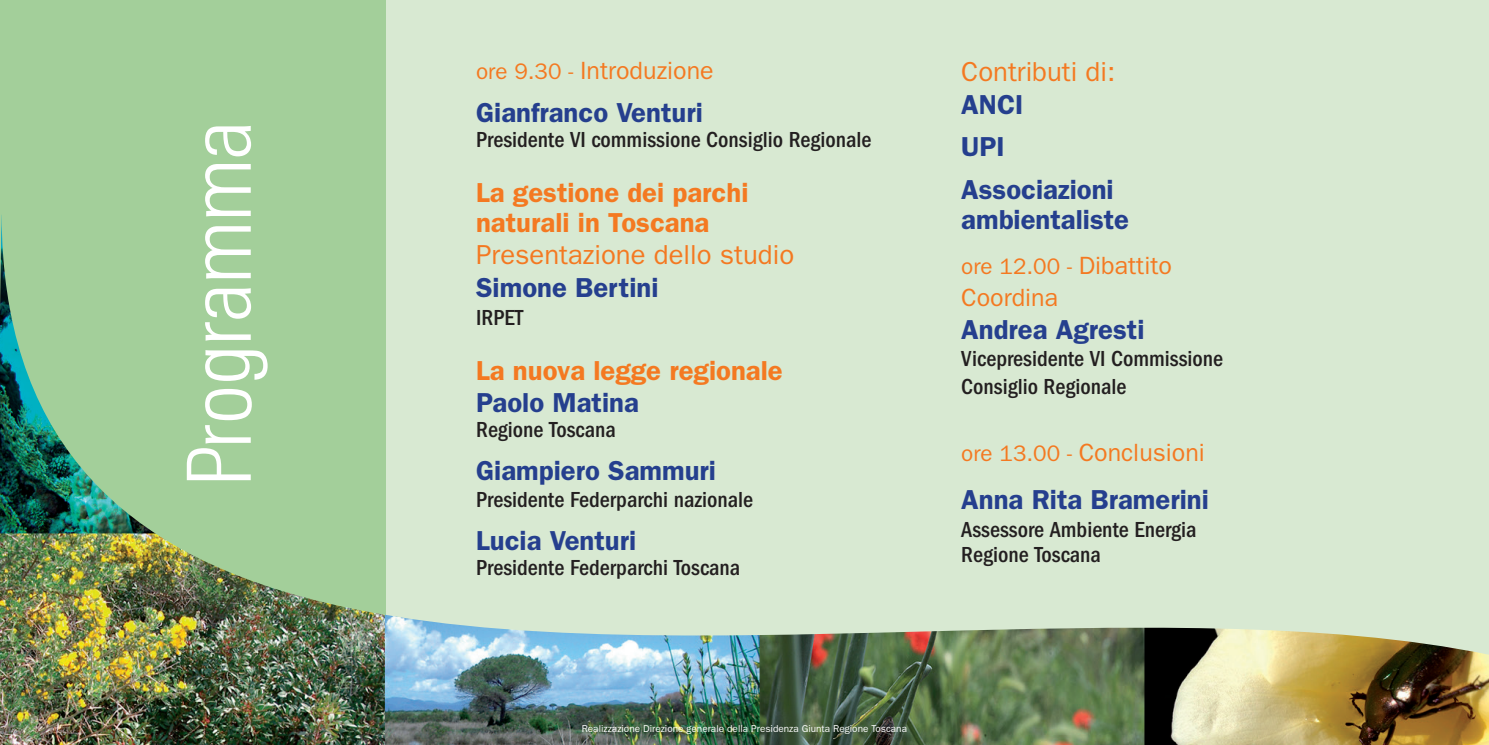
<style>
.page{position:relative;width:1489px;height:745px;background:#fff}
.page>*{position:absolute;margin:0;border:0;box-sizing:border-box;transform-origin:0 0}
.t1{font:300 condensed 88.75px "Zurich BT";color:#fff}
.t2{font:600 27.5px/42.5px "ITC Franklin Gothic Std";color:#253f8e}
.t3{font:600 27.5px/30px "ITC Franklin Gothic Std";color:#f47921}
.t4{font:27.5px "ITC Franklin Gothic Std";color:#f47921}
.t5{font:25px "ITC Franklin Gothic Std";color:#f47921}
.t6{font:500 condensed 22.5px/27.5px "ITC Franklin Gothic Std";color:#231f20}
.t7{font:22.5px "ITC Franklin Gothic Std";color:#f47921}
.t8{font:10px "ITC Franklin Gothic Std";color:#fff}
.s1{font-size:22.5px}
.s2{font-size:25px}
</style>
<div class="page">
<div style="left:385px;top:0;width:1103px;height:709px;background:#d8e9d2"></div>
<div style="left:0;top:0;width:385px;height:744px;background:#a3cf9a"></div>
<img style="left:0;top:214px;width:1488px;height:530px">
<h1 class="t1" style="left:165px;top:486px;width:366px;rotate:-90deg">Programma</h1>
<p class="t5" style="left:476px;top:56px;width:239px"><span class="s1">ore 9.30 -</span> Introduzione</p>
<p class="t2" style="left:476px;top:91px;width:228px">Gianfranco Venturi</p>
<p class="t6" style="left:476px;top:126px;width:397px">Presidente VI commissione Consiglio Regionale</p>
<p class="t3" style="left:476px;top:177px;width:274px">La gestione dei parchi naturali in Toscana</p>
<p class="t4" style="left:476px;top:239px;width:319px">Presentazione dello studio</p>
<p class="t2" style="left:476px;top:266px;width:184px">Simone Bertini</p>
<p class="t6" style="left:476px;top:303px;width:49px">IRPET</p>
<p class="t3" style="left:476px;top:355px;width:308px">La nuova legge regionale</p>
<p class="t2" style="left:476px;top:381px;width:164px">Paolo Matina</p>
<p class="t6" style="left:476px;top:416px;width:141px">Regione Toscana</p>
<p class="t2" style="left:476px;top:449px;width:241px">Giampiero Sammuri</p>
<p class="t6" style="left:476px;top:486px;width:278px">Presidente Federparchi nazionale</p>
<p class="t2" style="left:476px;top:519px;width:162px">Lucia Venturi</p>
<p class="t6" style="left:476px;top:553px;width:266px">Presidente Federparchi Toscana</p>
<p class="t4" style="left:961px;top:56px;width:156px">Contributi di:</p>
<p class="t2" style="left:961px;top:83px;width:154px">ANCI<br>UPI<br>Associazioni</p>
<p class="t2" style="left:961px;top:198px;width:169px">ambientaliste</p>
<p class="t7" style="left:961px;top:253px;width:212px">ore 12.00 - <span class="s2">Dibattito</span></p>
<p class="t5" style="left:961px;top:283px;width:99px">Coordina</p>
<p class="t2" style="left:961px;top:308px;width:185px">Andrea Agresti</p>
<p class="t6" style="left:961px;top:345px;width:263px">Vicepresidente VI Commissione<br>Consiglio Regionale</p>
<p class="t5" style="left:961px;top:438px;width:245px"><span class="s1">ore 13.00 -</span> Conclusioni</p>
<p class="t2" style="left:961px;top:478px;width:249px">Anna Rita Bramerini</p>
<p class="t6" style="left:961px;top:516px;width:237px;line-height:25px">Assessore Ambiente Energia<br>Regione Toscana</p>
<p class="t8" style="left:581px;top:722px;width:327px">Realizzazione Direzione generale della Presidenza Giunta Regione Toscana</p>
</div>
